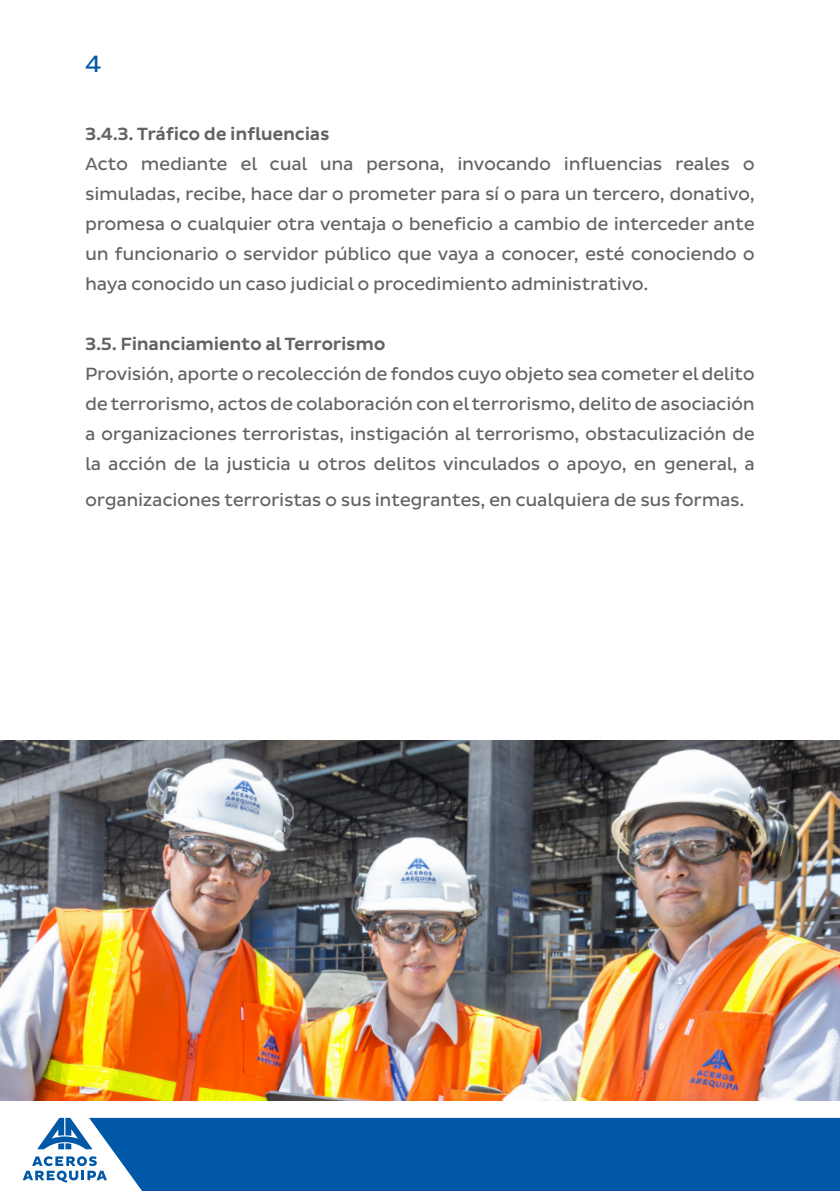
<style>
.page{position:relative;width:840px;height:1191px;background:#fff}
.page>*{position:absolute;margin:0;border:0;box-sizing:border-box;transform-origin:0 0}
.t1{font:24px "Pluto Sans";color:#0158a6}
.t2{font:18px/30px "Pluto Sans";letter-spacing:-.02em;color:#636366;text-align:justify}
.t3{font:500 18px "Pluto Sans";letter-spacing:-.02em;color:#636366}
</style>
<div class="page">
<div style="left:89px;top:1117px;width:750px;height:74px;background:#0158a6"></div>
<svg style="left:38px;top:1117px;width:54px;height:32px"></svg>
<svg style="left:23px;top:1156px;width:84px;height:26px"></svg>
<img style="left:0;top:740px;width:839px;height:360px">
<p class="t1" style="left:85px;top:50px;width:18px">4</p>
<p class="t3" style="left:85px;top:123px;width:246px">3.4.3. Tráfico de influencias</p>
<p class="t2" style="left:85px;top:149px;width:671px">Acto mediante el cual una persona, invocando influencias reales o simuladas, recibe, hace dar o prometer para sí o para un tercero, donativo, promesa o cualquier otra ventaja o beneficio a cambio de interceder ante un funcionario o servidor público que vaya a conocer, esté conociendo o haya conocido un caso judicial o procedimiento administrativo.</p>
<p class="t3" style="left:85px;top:333px;width:302px">3.5. Financiamiento al Terrorismo</p>
<p class="t2" style="left:85px;top:359px;width:671px">Provisión, aporte o recolección de fondos cuyo objeto sea cometer el delito de terrorismo, actos de colaboración con el terrorismo, delito de asociación a organizaciones terroristas, instigación al terrorismo, obstaculización de la acción de la justicia u otros delitos vinculados o apoyo, en general, a</p>
<p class="t2" style="left:85px;top:485px;width:660px">organizaciones terroristas o sus integrantes, en cualquiera de sus formas.</p>
</div>
